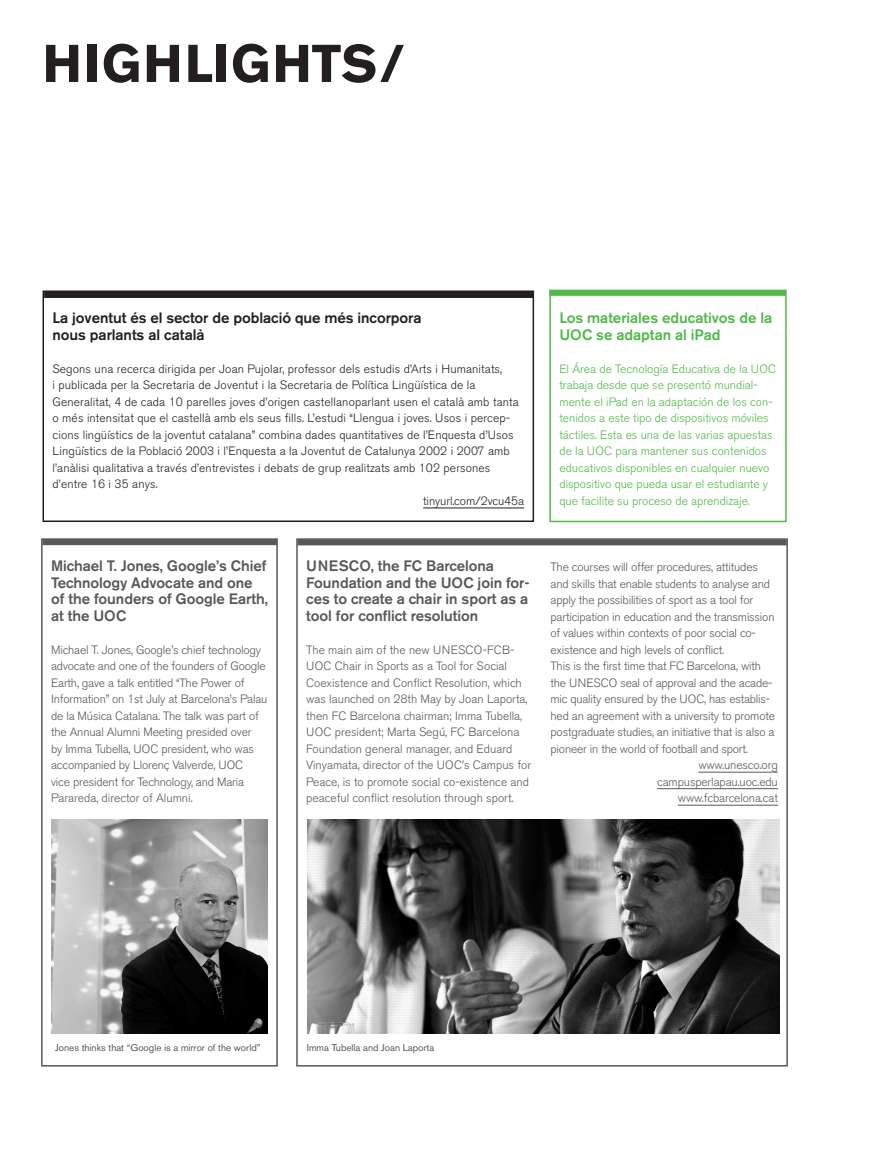
<style>
.page{position:relative;width:893px;height:1149px;background:#fff}
.page>*{position:absolute;margin:0;border:0;box-sizing:border-box;transform-origin:0 0}
.t1{font:700 52.5px "Akzidenz Grotesk BE";letter-spacing:.02em;color:#231f20}
.TXT_CORPORATIVO_BA{font:500 15px/16.5px "Akzidenz Grotesk BE";letter-spacing:-.005em;color:#57585a}
.TXT_CORPORATIVO_BA-2{font:500 15px/16.5px "Akzidenz Grotesk BE";letter-spacing:-.005em;color:#231f20}
.TXT_CORPORATIVO_BA-3{font:500 15px/16.5px "Akzidenz Grotesk BE";letter-spacing:-.005em;color:#51b948}
.TXT_CORPORATIVO_BA-4{font:300 12px/16.5px "Akzidenz Grotesk BE";letter-spacing:-.015em;color:#57585a}
.TXT_CORPORATIVO_BA-5{font:300 12px/16.5px "Akzidenz Grotesk BE";letter-spacing:.01em;color:#231f20}
.TXT_CORPORATIVO_BA-6{font:300 12px/16.5px "Akzidenz Grotesk BE";color:#51b948}
.TXT_CORPORATIVO_BA-7{font:300 12px "Akzidenz Grotesk BE";letter-spacing:-.01em;color:#231f20}
.PIE_DE_FOTO_CAT{font:9.75px "Akzidenz Grotesk BE";color:#57585a}
</style>
<div class="page">
<hr style="left:698px;top:771px;width:80px;height:1px;background:#57585a">
<hr style="left:657px;top:788px;width:121px;height:1px;background:#57585a">
<hr style="left:678px;top:804px;width:100px;height:1px;background:#57585a">
<div style="left:41px;top:538px;width:237px;height:528px;border:2px solid #57585a"></div>
<div style="left:43px;top:539px;width:234px;height:6px;background:#57585a"></div>
<div style="left:298px;top:539px;width:489px;height:6px;background:#57585a"></div>
<img style="left:52px;top:819px;width:216px;height:213px">
<img style="left:308px;top:819px;width:471px;height:214px">
<hr style="left:423px;top:507px;width:101px;height:1px;background:#231f20">
<div style="left:43px;top:290px;width:491px;height:232px;border:2px solid #231f20"></div>
<div style="left:549px;top:290px;width:238px;height:232px;border:2px solid #51b948"></div>
<div style="left:44px;top:292px;width:489px;height:6px;background:#231f20"></div>
<div style="left:549px;top:290px;width:237px;height:6px;background:#51b948"></div>
<p class="t1" style="left:43px;top:33px;width:364px">HIGHLIGHTS/</p>
<p class="TXT_CORPORATIVO_BA-2" style="left:53px;top:309px;width:371px">La joventut és el sector de població que més incorpora nous parlants al català</p>
<p class="TXT_CORPORATIVO_BA-5" style="left:53px;top:360px;width:468px">Segons una recerca dirigida per Joan Pujolar, professor dels estudis d’Arts i Humanitats,<br>i publicada per la Secretaria de Joventut i la Secretaria de Política Lingüística de la Generalitat, 4 de cada 10 parelles joves d’origen castellanoparlant usen el català amb tanta o més intensitat que el castellà amb els seus fills. L’estudi “Llengua i joves. Usos i percep&shy;cions lingüístics de la joventut catalana” combina dades quantitatives de l’Enquesta d’Usos Lingüístics de la Població 2003 i l’Enquesta a la Joventut de Catalunya 2002 i 2007 amb l’anàlisi qualitativa a través d’entrevistes i debats de grup realitzats amb 102 persones d’entre 16 i 35 anys.</p>
<p class="TXT_CORPORATIVO_BA-7" style="left:423px;top:494px;width:102px">tinyurl.com/2vcu45a</p>
<p class="TXT_CORPORATIVO_BA-3" style="left:559px;top:309px;width:214px">Los materiales educativos de la<br>UOC se adaptan al iPad</p>
<p class="TXT_CORPORATIVO_BA-6" style="left:559px;top:360px;width:218px">El Área de Tecnología Educativa de la UOC trabaja desde que se presentó mundial&shy;mente el iPad en la adaptación de los con&shy;tenidos a este tipo de dispositivos móviles táctiles. Esta es una de las varias apuestas de la UOC para mantener sus contenidos educativos disponibles en cualquier nuevo dispositivo que pueda usar el estudiante y que facilite su proceso de aprendizaje.</p>
<p class="TXT_CORPORATIVO_BA" style="left:51px;top:557px;width:218px">Michael T. Jones, Google’s Chief<br>Technology Advocate and one of the founders of Google Earth, at the UOC</p>
<p class="TXT_CORPORATIVO_BA-4" style="left:51px;top:641px;width:218px">Michael T. Jones, Google’s chief technology advocate and one of the founders of Google Earth, gave a talk entitled “The Power of Information” on 1st July at Barcelona’s Palau de la Música Catalana. The talk was part of the Annual Alumni Meeting presided over<br>by Imma Tubella, UOC president, who was accompanied by Llorenç Valverde, UOC<br>vice president for Technology, and Maria Parareda, director of Alumni.</p>
<p class="TXT_CORPORATIVO_BA" style="left:306px;top:557px;width:225px">UNESCO, the FC Barcelona<br>Foundation and the UOC join for&shy;ces to create a chair in sport as a tool for conflict resolution</p>
<p class="TXT_CORPORATIVO_BA-4" style="left:306px;top:641px;width:226px">The main aim of the new UNESCO-FCB-UOC Chair in Sports as a Tool for Social Coexistence and Conflict Resolution, which was launched on 28th May by Joan Laporta, then FC Barcelona chairman; Imma Tubella, UOC president; Marta Segú, FC Barcelona Foundation general manager, and Eduard Vinyamata, director of the UOC’s Campus for Peace, is to promote social co-existence and peaceful conflict resolution through sport.</p>
<p class="TXT_CORPORATIVO_BA-4" style="left:551px;top:558px;width:226px">The courses will offer procedures, attitudes and skills that enable students to analyse and apply the possibilities of sport as a tool for participation in education and the transmission of values within contexts of poor social co&shy;existence and high levels of conflict.</p>
<p class="TXT_CORPORATIVO_BA-4" style="left:551px;top:657px;width:226px">This is the first time that FC Barcelona, with the UNESCO seal of approval and the acade&shy;mic quality ensured by the UOC, has establis&shy;hed an agreement with a university to promote postgraduate studies, an initiative that is also a pioneer in the world of football and sport.</p>
<p class="TXT_CORPORATIVO_BA-4" style="left:698px;top:756px;width:81px">www.unesco.org</p>
<p class="TXT_CORPORATIVO_BA-4" style="left:657px;top:773px;width:122px">campusperlapau.uoc.edu</p>
<p class="TXT_CORPORATIVO_BA-4" style="left:678px;top:789px;width:101px">www.fcbarcelona.cat</p>
<p class="PIE_DE_FOTO_CAT" style="left:55px;top:1041px;width:207px">Jones thinks that “Google is a mirror of the world”</p>
<p class="PIE_DE_FOTO_CAT" style="left:307px;top:1041px;width:129px">Imma Tubella and Joan Laporta</p>
</div>
